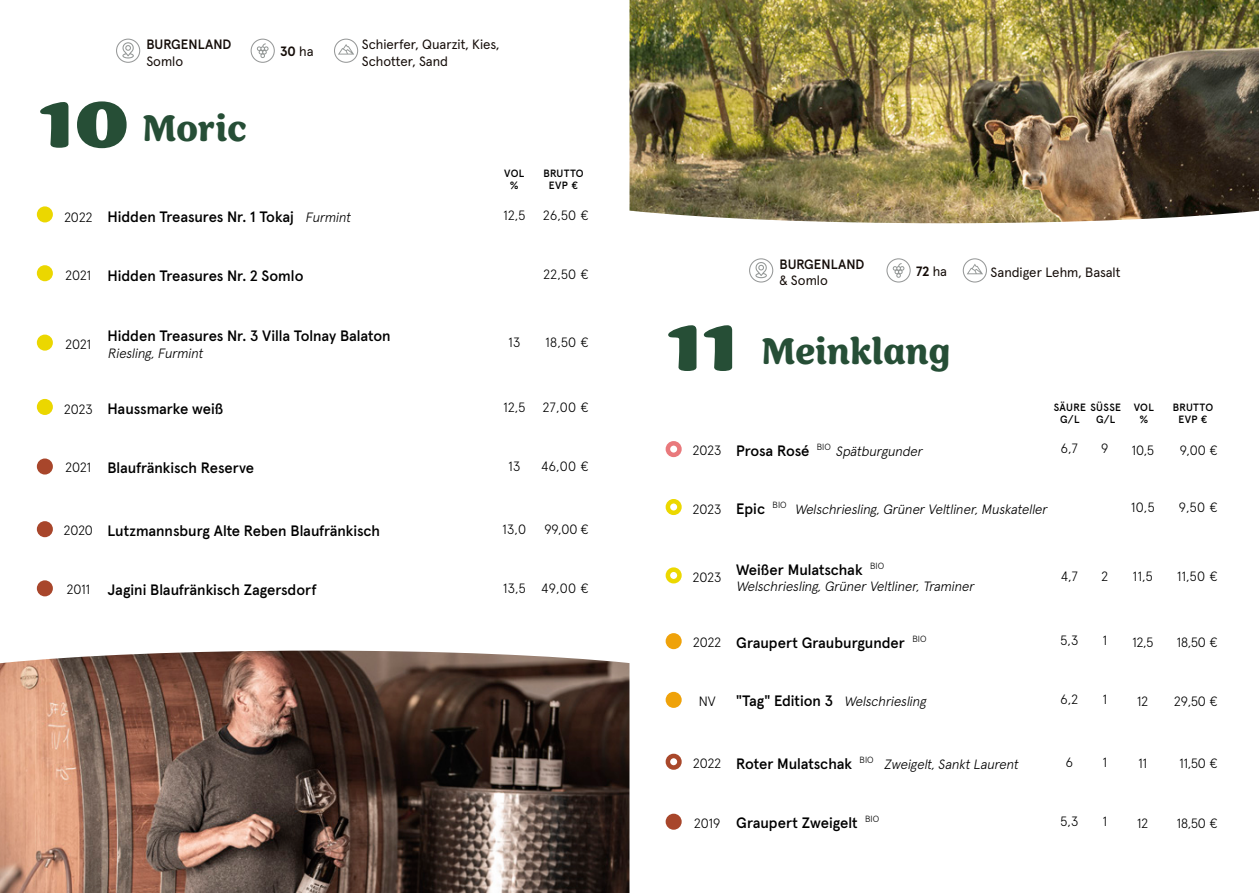
<style>
.page{position:relative;width:1259px;height:893px;background:#fff}
.page>*{position:absolute;margin:0;border:0;box-sizing:border-box;transform-origin:0 0}
.t1{font:800 73.5px "Sirenia";color:#264e36;scale:1.2 1}
.Text_Blocks{font:600 42px "Sirenia";color:#264e36}
.t2{font:500 15px "Apercu Pro";color:#000}
.t3{font:300 13.5px "Apercu Pro";color:#000}
.t4{font:italic 300 13.5px "Apercu Pro";color:#000}
.Text_Blocks-2{font:13.5px "Apercu Pro";color:#140c08}
.Text_Blocks-3{font:500 13.5px "Apercu Pro";color:#140c08}
.Text_Blocks-4{font:700 13.5px "Apercu Pro";color:#140c08}
.t5{font:500 10.5px "Apercu Pro";letter-spacing:.03em;color:#000}
.s1{font-weight:400}
.s2{font-weight:300;font-style:italic;font-size:13.5px}
.s3{font-weight:500;font-style:normal;font-size:15px}
</style>
<div class="page">
<div style="left:37px;top:206px;width:16px;height:16px;background:#ebd700;border-radius:50%"></div>
<div style="left:37px;top:265px;width:16px;height:16px;background:#ebd700;border-radius:50%"></div>
<div style="left:37px;top:335px;width:16px;height:16px;background:#ebd700;border-radius:50%"></div>
<div style="left:37px;top:399px;width:16px;height:16px;background:#ebd700;border-radius:50%"></div>
<div style="left:37px;top:458px;width:16px;height:17px;background:#a8462b;border-radius:50%"></div>
<div style="left:37px;top:521px;width:16px;height:16px;background:#a8462b;border-radius:50%"></div>
<div style="left:37px;top:580px;width:16px;height:16px;background:#a8462b;border-radius:50%"></div>
<img style="left:0;top:651px;width:629px;height:242px">
<div style="left:116px;top:39px;width:24px;height:24px;border:1px solid #969898;border-radius:50%"></div>
<svg style="left:122px;top:42px;width:12px;height:16px"></svg>
<div style="left:251px;top:39px;width:24px;height:24px;border:1px solid #969898;border-radius:50%"></div>
<svg style="left:257px;top:43px;width:11px;height:15px"></svg>
<div style="left:334px;top:39px;width:24px;height:24px;border:1px solid #969898;border-radius:50%"></div>
<svg style="left:338px;top:44px;width:16px;height:11px"></svg>
<div style="left:665px;top:441px;width:16px;height:16px;border:4px solid #e9797c;border-radius:50%"></div>
<div style="left:665px;top:499px;width:16px;height:16px;border:4px solid #ecd800;border-radius:50%"></div>
<div style="left:665px;top:567px;width:16px;height:16px;border:4px solid #ecd800;border-radius:50%"></div>
<div style="left:665px;top:633px;width:16px;height:16px;background:#efa20a;border-radius:50%"></div>
<div style="left:665px;top:692px;width:16px;height:16px;background:#efa20a;border-radius:50%"></div>
<div style="left:665px;top:754px;width:16px;height:16px;border:4px solid #a9482b;border-radius:50%"></div>
<div style="left:665px;top:814px;width:16px;height:16px;background:#a8462b;border-radius:50%"></div>
<img style="left:629px;top:0;width:630px;height:223px">
<div style="left:749px;top:258px;width:24px;height:25px;border:1px solid #969898;border-radius:50%"></div>
<svg style="left:755px;top:262px;width:12px;height:16px"></svg>
<div style="left:886px;top:258px;width:24px;height:25px;border:1px solid #969898;border-radius:50%"></div>
<svg style="left:892px;top:263px;width:12px;height:15px"></svg>
<div style="left:962px;top:258px;width:25px;height:25px;border:1px solid #969898;border-radius:50%"></div>
<svg style="left:967px;top:264px;width:16px;height:10px"></svg>
<p class="Text_Blocks-3" style="left:146px;top:36px;width:87px">BURGENLAND</p>
<p class="Text_Blocks-2" style="left:146px;top:53px;width:38px">Somlo</p>
<p class="t1" style="left:39px;top:81px;width:76px">10</p>
<p class="Text_Blocks" style="left:142px;top:104px;width:106px">Moric</p>
<p class="Text_Blocks-4" style="left:280px;top:43px;width:35px">30 <span class="s1">ha</span></p>
<p class="Text_Blocks-2" style="left:362px;top:36px;width:139px">Schierfer, Quarzit, Kies,</p>
<p class="Text_Blocks-2" style="left:362px;top:53px;width:88px">Schotter, Sand</p>
<p class="t5" style="left:504px;top:167px;width:22px">VOL</p>
<p class="t5" style="left:510px;top:179px;width:10px">%</p>
<p class="t5" style="left:543px;top:167px;width:42px">BRUTTO</p>
<p class="t5" style="left:549px;top:179px;width:31px">EVP €</p>
<p class="t3" style="left:64px;top:209px;width:29px">2022</p>
<p class="t2" style="left:107px;top:208px;width:247px">Hidden Treasures Nr. 1 Tokaj <span class="s2">Furmint</span></p>
<p class="t3" style="left:503px;top:207px;width:24px">12,5</p>
<p class="t3" style="left:543px;top:207px;width:47px">26,50 €</p>
<p class="t3" style="left:66px;top:267px;width:27px">2021</p>
<p class="t2" style="left:107px;top:267px;width:197px">Hidden Treasures Nr. 2 Somlo</p>
<p class="t3" style="left:543px;top:266px;width:47px">22,50 €</p>
<p class="t3" style="left:66px;top:336px;width:27px">2021</p>
<p class="t2" style="left:107px;top:327px;width:285px">Hidden Treasures Nr. 3 Villa Tolnay Balaton</p>
<p class="t4" style="left:107px;top:345px;width:100px">Riesling,Furmint</p>
<p class="t3" style="left:508px;top:334px;width:13px">13</p>
<p class="t3" style="left:545px;top:334px;width:45px">18,50 €</p>
<p class="t3" style="left:64px;top:401px;width:30px">2023</p>
<p class="t2" style="left:107px;top:400px;width:117px">Haussmarke weiß</p>
<p class="t3" style="left:503px;top:399px;width:24px">12,5</p>
<p class="t3" style="left:543px;top:399px;width:47px">27,00 €</p>
<p class="t3" style="left:66px;top:460px;width:27px">2021</p>
<p class="t2" style="left:107px;top:459px;width:148px">Blaufränkisch Reserve</p>
<p class="t3" style="left:508px;top:458px;width:13px">13</p>
<p class="t3" style="left:541px;top:458px;width:49px">46,00 €</p>
<p class="t3" style="left:64px;top:522px;width:31px">2020</p>
<p class="t2" style="left:107px;top:521px;width:274px">Lutzmannsburg Alte Reben Blaufränkisch</p>
<p class="t3" style="left:502px;top:521px;width:25px">13,0</p>
<p class="t3" style="left:544px;top:521px;width:46px">99,00 €</p>
<p class="t3" style="left:67px;top:581px;width:25px">2011</p>
<p class="t2" style="left:107px;top:581px;width:211px">Jagini Blaufränkisch Zagersdorf</p>
<p class="t3" style="left:503px;top:580px;width:24px">13,5</p>
<p class="t3" style="left:541px;top:580px;width:49px">49,00 €</p>
<p class="Text_Blocks-3" style="left:779px;top:256px;width:87px">BURGENLAND</p>
<p class="Text_Blocks-2" style="left:779px;top:272px;width:50px">&amp; Somlo</p>
<p class="Text_Blocks-4" style="left:916px;top:263px;width:33px">72 <span class="s1">ha</span></p>
<p class="Text_Blocks-2" style="left:990px;top:264px;width:131px">Sandiger Lehm, Basalt</p>
<p class="t1" style="left:667px;top:305px;width:61px">11</p>
<p class="Text_Blocks" style="left:761px;top:327px;width:191px">Meinklang</p>
<p class="t5" style="left:1053px;top:401px;width:69px">SÄURE SÜSSE</p>
<p class="t5" style="left:1096px;top:413px;width:21px">G/L</p>
<p class="t5" style="left:1060px;top:413px;width:21px">G/L</p>
<p class="t5" style="left:1133px;top:401px;width:22px">VOL</p>
<p class="t5" style="left:1139px;top:413px;width:10px">%</p>
<p class="t5" style="left:1172px;top:401px;width:42px">BRUTTO</p>
<p class="t5" style="left:1178px;top:413px;width:31px">EVP €</p>
<p class="t3" style="left:693px;top:442px;width:30px">2023</p>
<p class="t4" style="left:736px;top:443px;width:190px"><span class="s3">P ro s a Ro s é</span> <sup>B</sup> <sup>I</sup> <sup>O</sup> Spätburgunder</p>
<p class="t3" style="left:1061px;top:441px;width:19px">6,7</p>
<p class="t3" style="left:1101px;top:441px;width:9px">9</p>
<p class="t3" style="left:1131px;top:442px;width:24px">10,5</p>
<p class="t3" style="left:1179px;top:442px;width:39px">9,00 €</p>
<p class="t3" style="left:693px;top:501px;width:30px">2023</p>
<p class="t4" style="left:736px;top:502px;width:315px"><span class="s3">E p i c</span> <sup>B</sup> <sup>I</sup> <sup>O</sup> Welschriesling,GrünerVeltliner,Muskateller</p>
<p class="t3" style="left:1131px;top:499px;width:25px">10,5</p>
<p class="t3" style="left:1178px;top:499px;width:40px">9,50 €</p>
<p class="t3" style="left:693px;top:569px;width:30px">2023</p>
<p class="t2" style="left:736px;top:560px;width:149px">Weißer Mulatschak <sup>BIO</sup></p>
<p class="t4" style="left:736px;top:578px;width:242px">Welschriesling,GrünerVeltliner,Traminer</p>
<p class="t3" style="left:1060px;top:568px;width:19px">4,7</p>
<p class="t3" style="left:1101px;top:568px;width:8px">2</p>
<p class="t3" style="left:1133px;top:568px;width:21px">11,5</p>
<p class="t3" style="left:1177px;top:568px;width:42px">11,50 €</p>
<p class="t3" style="left:693px;top:634px;width:29px">2022</p>
<p class="t2" style="left:736px;top:633px;width:192px">Graupert Grauburgunder <sup>BIO</sup></p>
<p class="t3" style="left:1060px;top:633px;width:19px">5,3</p>
<p class="t3" style="left:1102px;top:633px;width:6px">1</p>
<p class="t3" style="left:1132px;top:634px;width:22px">12,5</p>
<p class="t3" style="left:1176px;top:634px;width:42px">18,50 €</p>
<p class="t3" style="left:698px;top:693px;width:18px">NV</p>
<p class="t4" style="left:736px;top:694px;width:194px"><span class="s3">" Ta g " E d i t i o n 3</span> Welschriesling</p>
<p class="t3" style="left:1060px;top:691px;width:19px">6,2</p>
<p class="t3" style="left:1102px;top:691px;width:6px">1</p>
<p class="t3" style="left:1137px;top:693px;width:12px">12</p>
<p class="t3" style="left:1174px;top:693px;width:45px">29,50 €</p>
<p class="t3" style="left:693px;top:756px;width:29px">2022</p>
<p class="t4" style="left:736px;top:756px;width:286px"><span class="s3">Rote r M u l atsc h a k</span> <sup>B</sup> <sup>I</sup> <sup>O</sup> Zweigelt,SanktLaurent</p>
<p class="t3" style="left:1065px;top:754px;width:9px">6</p>
<p class="t3" style="left:1102px;top:754px;width:6px">1</p>
<p class="t3" style="left:1138px;top:756px;width:10px">11</p>
<p class="t3" style="left:1179px;top:756px;width:40px">11,50 €</p>
<p class="t3" style="left:694px;top:815px;width:28px">2019</p>
<p class="t2" style="left:736px;top:814px;width:145px">Graupert Zweigelt <sup>BIO</sup></p>
<p class="t3" style="left:1060px;top:813px;width:19px">5,3</p>
<p class="t3" style="left:1102px;top:813px;width:6px">1</p>
<p class="t3" style="left:1137px;top:815px;width:12px">12</p>
<p class="t3" style="left:1176px;top:815px;width:42px">18,50 €</p>
</div>
